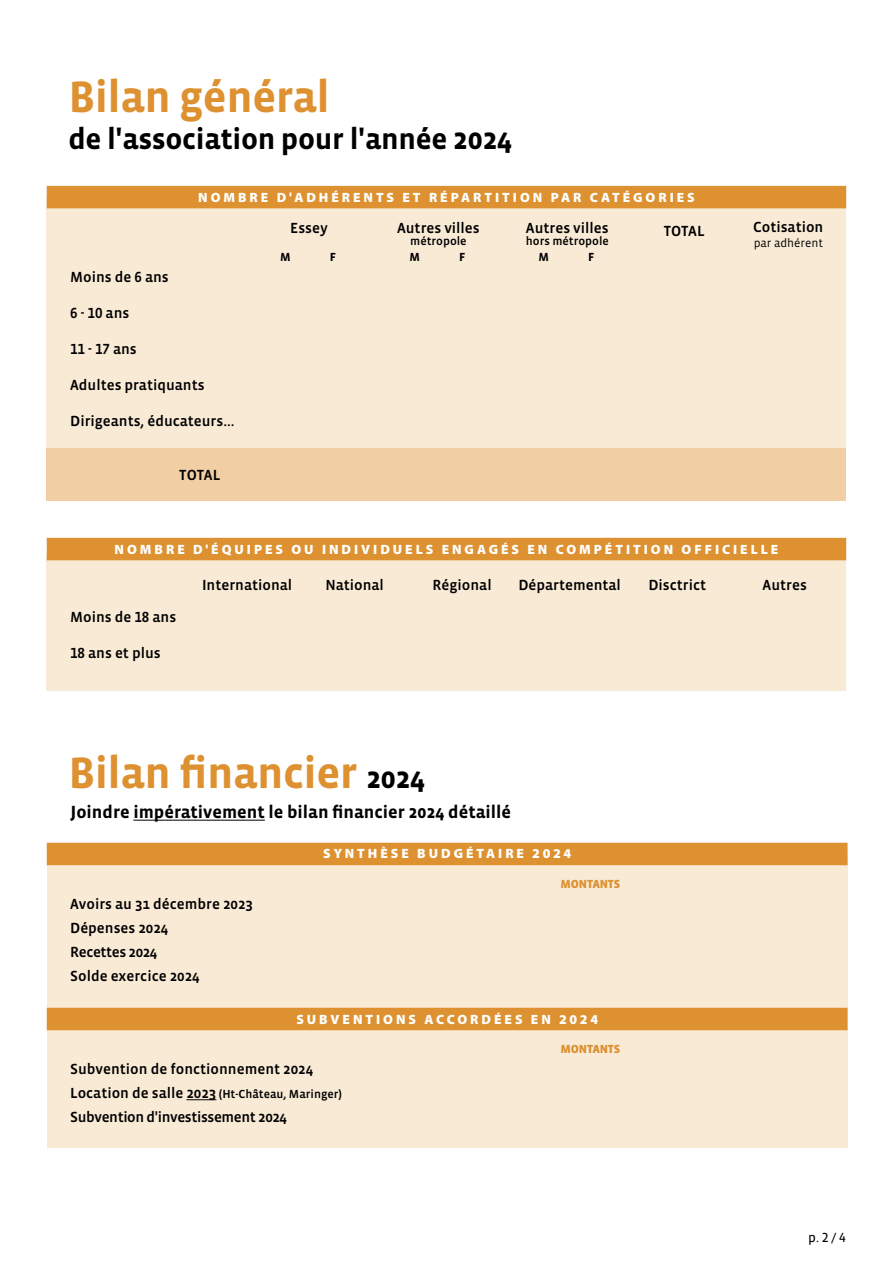
<style>
.page{position:relative;width:893px;height:1263px;background:#fff}
.page>*{position:absolute;margin:0;border:0;box-sizing:border-box;transform-origin:0 0}
.t1{font:700 45px "Vista Sans OT";letter-spacing:-.01em;color:#dd9130}
.t2{font:700 30px "Vista Sans OT";letter-spacing:-.01em;color:#000}
.t3{font:700 18px "Vista Sans OT";color:#000}
.t4{font:500 15px/24px "Vista Sans OT";color:#000}
.t5{font:500 15px "Vista Sans OT";letter-spacing:-.025em;color:#000}
.t6{font:900 13.5px "Myriad Pro";letter-spacing:.22em;color:#fff}
.t7{font:13.5px "Vista Sans OT";color:#000}
.t8{font:500 12px "Vista Sans OT";color:#000}
.t9{font:900 12px "Vista Sans OT";letter-spacing:-.01em;color:#dd9130}
.t10{font:12px "Vista Sans OT";color:#000}
.t11{font:700 12px "Vista Sans OT";color:#000}
.s1{font-size:30px;color:#000}
.s2{font-size:15px}
</style>
<div class="page">
<div style="left:47px;top:196px;width:799px;height:299px;background:#f9ead6"></div>
<div style="left:47px;top:555px;width:799px;height:135px;background:#f9ead6"></div>
<div style="left:47px;top:448px;width:799px;height:52px;background:#f1cea3"></div>
<div style="left:47px;top:186px;width:799px;height:22px;background:#dd9130"></div>
<div style="left:47px;top:538px;width:799px;height:22px;background:#dd9130"></div>
<hr style="left:133px;top:820px;width:132px;height:1px;background:#000">
<div style="left:47px;top:855px;width:801px;height:293px;background:#f9ead6"></div>
<div style="left:47px;top:843px;width:801px;height:22px;background:#dd9130"></div>
<div style="left:47px;top:1008px;width:801px;height:22px;background:#dd9130"></div>
<hr style="left:186px;top:1099px;width:30px;height:1px;background:#000">
<h1 class="t1" style="left:68px;top:74px;width:263px">Bilan général</h1>
<h2 class="t2" style="left:68px;top:123px;width:445px">de l'association pour l'année 2024</h2>
<p class="t6" style="left:198px;top:189px;width:498px">NOMBRE D'ADHÉRENTS ET RÉPARTITION PAR CATÉGORIES</p>
<p class="t4" style="left:70px;top:265px;width:100px">Moins de 6 ans</p>
<p class="t4" style="left:70px;top:301px;width:61px">6 - 10 ans</p>
<p class="t4" style="left:70px;top:337px;width:68px">11 - 17 ans</p>
<p class="t4" style="left:70px;top:373px;width:136px">Adultes pratiquants</p>
<p class="t4" style="left:70px;top:409px;width:166px">Dirigeants, éducateurs...</p>
<p class="t4" style="left:179px;top:463px;width:42px">TOTAL</p>
<p class="t4" style="left:290px;top:216px;width:39px">Essey</p>
<p class="t11" style="left:280px;top:251px;width:12px">M</p>
<p class="t11" style="left:330px;top:251px;width:8px">F</p>
<p class="t4" style="left:397px;top:216px;width:84px">Autres villes</p>
<p class="t8" style="left:410px;top:234px;width:58px">métropole</p>
<p class="t11" style="left:410px;top:251px;width:12px">M</p>
<p class="t11" style="left:459px;top:251px;width:8px">F</p>
<p class="t4" style="left:526px;top:216px;width:84px">Autres villes</p>
<p class="t8" style="left:526px;top:234px;width:85px">hors métropole</p>
<p class="t11" style="left:538px;top:251px;width:12px">M</p>
<p class="t11" style="left:588px;top:251px;width:8px">F</p>
<p class="t4" style="left:664px;top:219px;width:42px">TOTAL</p>
<p class="t4" style="left:753px;top:215px;width:72px">Cotisation</p>
<p class="t10" style="left:754px;top:236px;width:71px">par adhérent</p>
<p class="t6" style="left:115px;top:541px;width:665px">NOMBRE D'ÉQUIPES OU INDIVIDUELS ENGAGÉS EN COMPÉTITION OFFICIELLE</p>
<p class="t4" style="left:70px;top:605px;width:108px">Moins de 18 ans</p>
<p class="t4" style="left:70px;top:641px;width:92px">18 ans et plus</p>
<p class="t4" style="left:202px;top:573px;width:92px">International</p>
<p class="t4" style="left:325px;top:573px;width:60px">National</p>
<p class="t4" style="left:433px;top:573px;width:61px">Régional</p>
<p class="t4" style="left:518px;top:573px;width:104px">Départemental</p>
<p class="t4" style="left:648px;top:573px;width:59px">Disctrict</p>
<p class="t4" style="left:763px;top:573px;width:46px">Autres</p>
<h1 class="t1" style="left:68px;top:750px;width:358px">Bilan financier <span class="s1">2024</span></h1>
<p class="t3" style="left:70px;top:802px;width:442px">Joindre impérativement le bilan financier 2024 détaillé</p>
<p class="t6" style="left:323px;top:846px;width:250px">SYNTHÈSE BUDGÉTAIRE 2024</p>
<p class="t4" style="left:70px;top:892px;width:184px">Avoirs au 31 décembre 2023<br>Dépenses 2024<br>Recettes 2024<br>Solde exercice 2024</p>
<p class="t6" style="left:296px;top:1011px;width:303px">SUBVENTIONS ACCORDÉES EN 2024</p>
<p class="t4" style="left:70px;top:1057px;width:245px">Subvention de fonctionnement 2024</p>
<p class="t8" style="left:70px;top:1087px;width:273px"><span class="s2">Location de salle 2023</span> (Ht-Château, Maringer)</p>
<p class="t5" style="left:70px;top:1109px;width:218px">Subvention d'investissement 2024</p>
<p class="t9" style="left:560px;top:878px;width:61px">MONTANTS</p>
<p class="t9" style="left:560px;top:1043px;width:61px">MONTANTS</p>
<p class="t7" style="left:808px;top:1231px;width:39px">p. 2 / 4</p>
</div>
